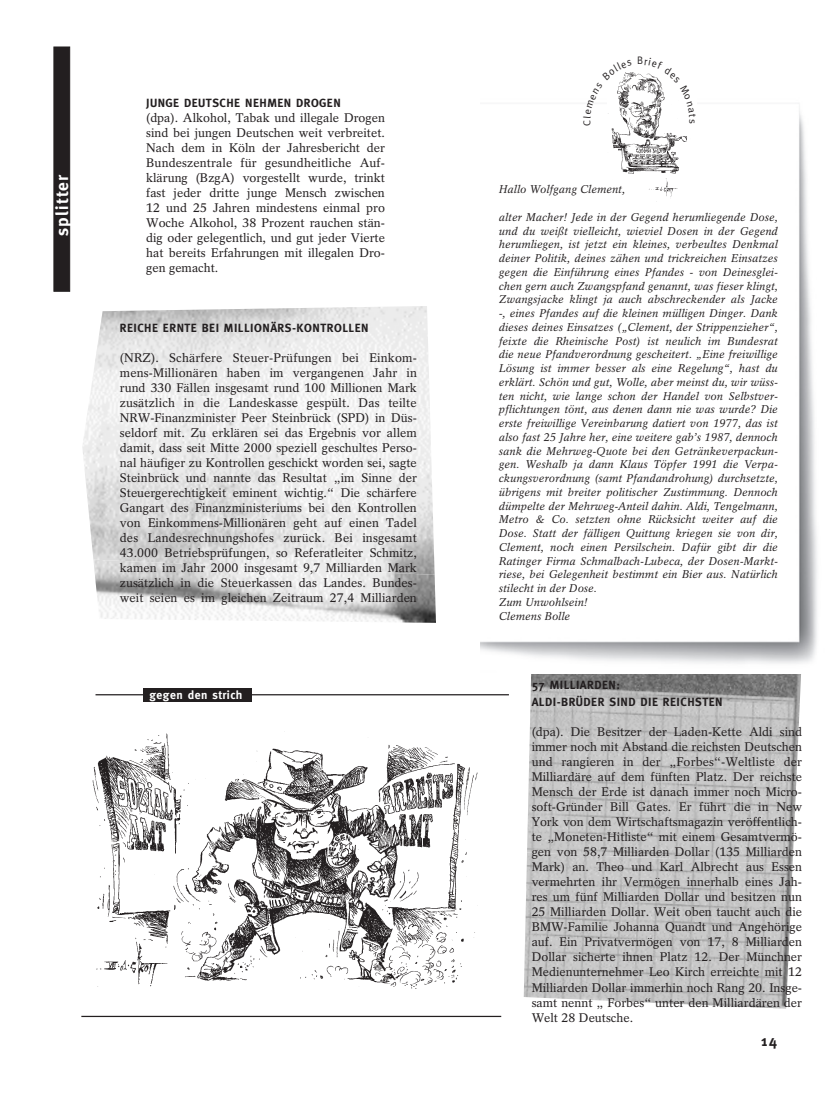
<style>
.page{position:relative;width:833px;height:1099px;background:#fff}
.page>*{position:absolute;margin:0;border:0;box-sizing:border-box;transform-origin:0 0}
.t1{font:700 17.5px "Meta";letter-spacing:.075em;color:#fff}
.t2{font:700 15px "Meta";color:#231f20}
.t3{font:12.5px/15px "Rotation";color:#231f20;text-align:justify}
.t4{font:700 11.88px/17.5px "Meta";letter-spacing:.04em;color:#231f20}
.t5{font:700 11.88px "Meta";letter-spacing:.04em;color:#fff}
.t6{font:italic 11.25px/13.8px "Rotation";color:#231f20}
.t7{font:10.88px "Meta";color:#231f20;scale:.92 1}
</style>
<div class="page">
<img style="left:91px;top:306px;width:338px;height:85px">
<img style="left:82px;top:391px;width:352px;height:168px">
<img style="left:93px;top:559px;width:343px;height:64px">
<img style="left:527px;top:674px;width:274px;height:190px">
<img style="left:524px;top:852px;width:268px;height:156px">
<div style="left:54px;top:47px;width:16px;height:244px;background:#231f20;border:1px solid #231f20"></div>
<img style="left:92px;top:731px;width:386px;height:258px">
<hr style="left:95px;top:694px;width:414px;height:1px;background:#231f20">
<hr style="left:81px;top:1015px;width:420px;height:2px;background:#231f20">
<div style="left:143px;top:688px;width:109px;height:14px;background:#231f20"></div>
<img style="left:480px;top:103px;width:337px;height:561px">
<img style="left:607px;top:72px;width:89px;height:129px">
<svg style="left:583px;top:72px;width:49px;height:53px"></svg>
<svg style="left:644px;top:72px;width:51px;height:51px"></svg>
<h1 class="t1" style="left:52px;top:236px;width:63px;rotate:-90deg">splitter</h1>
<p class="t4" style="left:146px;top:94px;width:196px">JUNGE DEUTSCHE NEHMEN DROGEN</p>
<p class="t3" style="left:146px;top:110px;width:240px">(dpa). Alkohol, Tabak und illegale Drogen sind bei jungen Deutschen weit verbreitet.<br>Nach dem in Köln der Jahresbericht der Bundeszentrale für gesundheitliche Auf&shy;klärung (BzgA) vorgestellt wurde, trinkt fast jeder dritte junge Mensch zwischen 12 und 25 Jahren mindestens einmal pro Woche Alkohol, 38 Prozent rauchen stän&shy;dig oder gelegentlich, und gut jeder Vierte hat bereits Erfahrungen mit illegalen Dro&shy;gen gemacht.</p>
<p class="t4" style="left:120px;top:319px;width:250px">REICHE ERNTE BEI MILLIONÄRS-KONTROLLEN</p>
<p class="t3" style="left:120px;top:350px;width:298px">(NRZ). Schärfere Steuer-Prüfungen bei Einkom&shy;mens-Millionären haben im vergangenen Jahr in rund 330 Fällen insgesamt rund 100 Millionen Mark zusätzlich in die Landeskasse gespült. Das teilte NRW-Finanzminister Peer Steinbrück (SPD) in Düs&shy;seldorf mit. Zu erklären sei das Ergebnis vor allem damit, dass seit Mitte 2000 speziell geschultes Perso&shy;nal häufiger zu Kontrollen geschickt worden sei, sagte Steinbrück und nannte das Resultat „im Sinne der Steuergerechtigkeit eminent wichtig.“ Die schärfere Gangart des Finanzministeriums bei den Kontrollen von Einkommens-Millionären geht auf einen Tadel des Landesrechnungshofes zurück. Bei insgesamt 43.000 Betriebsprüfungen, so Referatleiter Schmitz, kamen im Jahr 2000 insgesamt 9,7 Milliarden Mark zusätzlich in die Steuerkassen das Landes. Bundes&shy;weit seien es im gleichen Zeitraum 27,4 Milliarden</p>
<p class="t5" style="left:149px;top:687px;width:94px">gegen den strich</p>
<p class="t7" style="left:637px;top:54px;width:8px">B</p>
<p class="t6" style="left:499px;top:183px;width:128px">Hallo Wolfgang Clement,</p>
<p class="t6" style="left:499px;top:210px;width:280px">alter Macher! Jede in der Gegend herumliegende Dose, und du weißt vielleicht, wieviel Dosen in der Gegend herumliegen, ist jetzt ein kleines, verbeultes Denkmal deiner Politik, deines zähen und trickreichen Einsatzes gegen die Einführung eines Pfandes - von Deinesglei&shy;chen gern auch Zwangspfand genannt, was fieser klingt, Zwangsjacke klingt ja auch abschreckender als Jacke -, eines Pfandes auf die kleinen mülligen Dinger. Dank dieses deines Einsatzes („Clement, der Strippenzieher“, feixte die Rheinische Post) ist neulich im Bundesrat die neue Pfandverordnung gescheitert. „Eine freiwillige Lösung ist immer besser als eine Regelung“, hast du erklärt. Schön und gut, Wolle, aber meinst du, wir wüss&shy;ten nicht, wie lange schon der Handel von Selbstver&shy;pflichtungen tönt, aus denen dann nie was wurde? Die erste freiwillige Vereinbarung datiert von 1977, das ist also fast 25 Jahre her, eine weitere gab’s 1987, dennoch sank die Mehrweg-Quote bei den Getränkeverpackun&shy;gen. Weshalb ja dann Klaus Töpfer 1991 die Verpa&shy;ckungsverordnung (samt Pfandandrohung) durchsetzte, übrigens mit breiter politischer Zustimmung. Dennoch dümpelte der Mehrweg-Anteil dahin. Aldi, Tengelmann, Metro &amp; Co. setzten ohne Rücksicht weiter auf die Dose. Statt der fälligen Quittung kriegen sie von dir, Clement, noch einen Persilschein. Dafür gibt dir die Ratinger Firma Schmalbach-Lubeca, der Dosen-Markt&shy;riese, bei Gelegenheit bestimmt ein Bier aus. Natürlich stilecht in der Dose.<br>Zum Unwohlsein!<br>Clemens Bolle</p>
<p class="t4" style="left:531px;top:676px;width:192px">57 MILLIARDEN:<br>ALDI-BRÜDER SIND DIE REICHSTEN</p>
<p class="t3" style="left:531px;top:724px;width:272px">(dpa). Die Besitzer der Laden-Kette Aldi sind immer noch mit Abstand die reichsten Deutschen und rangieren in der „Forbes“-Weltliste der Milliardäre auf dem fünften Platz. Der reichste Mensch der Erde ist danach immer noch Micro&shy;soft-Gründer Bill Gates. Er führt die in New York von dem Wirtschaftsmagazin veröffentlich&shy;te „Moneten-Hitliste“ mit einem Gesamtvermö&shy;gen von 58,7 Milliarden Dollar (135 Milliarden Mark) an. Theo und Karl Albrecht aus Essen vermehrten ihr Vermögen innerhalb eines Jah&shy;res um fünf Milliarden Dollar und besitzen nun 25 Milliarden Dollar. Weit oben taucht auch die BMW-Familie Johanna Quandt und Angehörige auf. Ein Privatvermögen von 17, 8 Milliarden Dollar sicherte ihnen Platz 12. Der Münchner Medienunternehmer Leo Kirch erreichte mit 12<br>Milliarden Dollar immerhin noch Rang 20. Insge&shy;samt nennt „ Forbes“ unter den Milliardären der Welt 28 Deutsche.</p>
<p class="t2" style="left:761px;top:1031px;width:17px">14</p>
</div>
